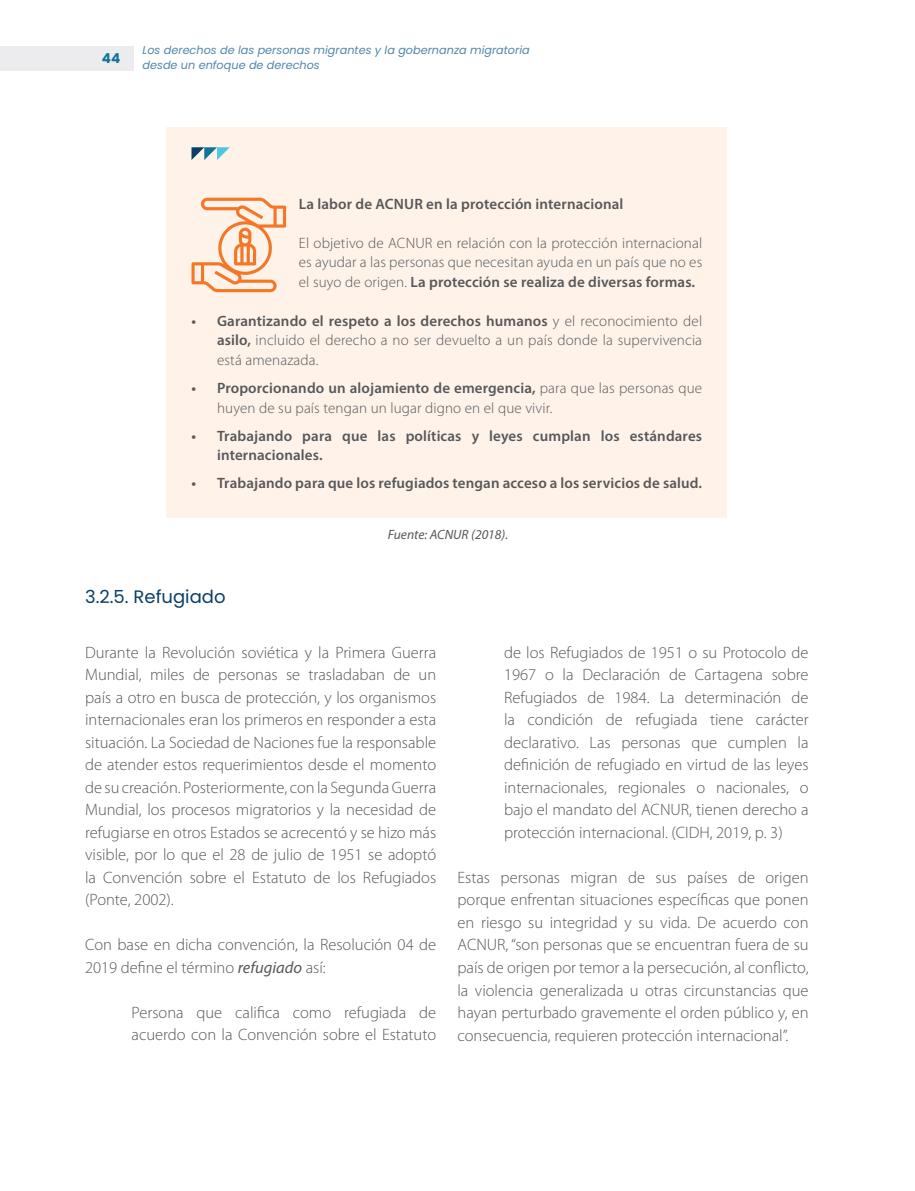
<style>
.page{position:relative;width:915px;height:1191px;background:#fff}
.page>*{position:absolute;margin:0;border:0;box-sizing:border-box;transform-origin:0 0}
.t1{font:18px "Poppins";color:#0a3f67}
.t2{font:300 16.5px/22.5px "Myriad Pro";color:#57585a;text-align:justify}
.t3{font:300 15px/19.5px "Myriad Pro";letter-spacing:.01em;color:#57585a;text-align:justify}
.t4{font:600 15px/19.5px "Myriad Pro";letter-spacing:.01em;color:#57585a}
.t5{font:700 13.65px "Poppins";color:#117499}
.t6{font:italic 13.5px "Myriad Pro";color:#57585a}
.t7{font:italic 11.25px/15px "Poppins";color:#4f87a7}
.s1{font-weight:600}
.s2{font-weight:400;font-style:italic}
</style>
<div class="page">
<div style="left:0;top:46px;width:134px;height:25px;background:#ececee"></div>
<div style="left:166px;top:128px;width:561px;height:390px;background:#fef2e9"></div>
<svg style="left:191px;top:147px;width:39px;height:13px"></svg>
<svg style="left:191px;top:198px;width:95px;height:94px"></svg>
<p class="t5" style="left:102px;top:50px;width:20px">44</p>
<p class="t7" style="left:142px;top:43px;width:388px">Los derechos de las personas migrantes y la gobernanza migratoria desde un enfoque de derechos</p>
<p class="t4" style="left:299px;top:194px;width:326px">La labor de ACNUR en la protección internacional</p>
<p class="t3" style="left:299px;top:233px;width:405px">El objetivo de ACNUR en relación con la protección internacional es ayudar a las personas que necesitan ayuda en un país que no es el suyo de origen. <span class="s1">La protección se realiza de diversas formas.</span></p>
<p class="t3" style="left:217px;top:311px;width:486px;text-indent:-26px"><span class="s1">• Garantizando el respeto a los derechos humanos</span> y el reconocimiento del <span class="s1">asilo,</span> incluido el derecho a no ser devuelto a un país donde la supervivencia está amenazada.</p>
<p class="t3" style="left:217px;top:378px;width:486px;text-indent:-26px"><span class="s1">• Proporcionando un alojamiento de emergencia,</span> para que las personas que huyen de su país tengan un lugar digno en el que vivir.</p>
<p class="t4" style="left:217px;top:425px;width:486px;text-indent:-26px">• Trabajando para que las políticas y leyes cumplan los estándares internacionales.</p>
<p class="t4" style="left:191px;top:473px;width:512px">• Trabajando para que los refugiados tengan acceso a los servicios de salud.</p>
<p class="t6" style="left:388px;top:526px;width:122px">Fuente: ACNUR (2018).</p>
<p class="t1" style="left:85px;top:586px;width:142px">3.2.5. Refugiado</p>
<p class="t2" style="left:85px;top:641px;width:352px">Durante la Revolución soviética y la Primera Guerra Mundial, miles de personas se trasladaban de un país a otro en busca de protección, y los organismos internacionales eran los primeros en responder a esta situación. La Sociedad de Naciones fue la responsable de atender estos requerimientos desde el momento de su creación. Posteriormente, con la Segunda Guerra Mundial, los procesos migratorios y la necesidad de refugiarse en otros Estados se acrecentó y se hizo más visible, por lo que el 28 de julio de 1951 se adoptó la Convención sobre el Estatuto de los Refugiados (Ponte, 2002).</p>
<p class="t2" style="left:85px;top:934px;width:352px">Con base en dicha convención, la Resolución 04 de<br>2019 define el término <span class="s2">refugiado</span> así:</p>
<p class="t2" style="left:132px;top:1001px;width:306px">Persona que califica como refugiada de acuerdo con la Convención sobre el Estatuto</p>
<p class="t2" style="left:504px;top:641px;width:306px">de los Refugiados de 1951 o su Protocolo de 1967 o la Declaración de Cartagena sobre Refugiados de 1984. La determinación de la condición de refugiada tiene carácter declarativo. Las personas que cumplen la definición de refugiado en virtud de las leyes internacionales, regionales o nacionales, o bajo el mandato del ACNUR, tienen derecho a protección internacional. (CIDH, 2019, p. 3)</p>
<p class="t2" style="left:457px;top:866px;width:352px">Estas personas migran de sus países de origen porque enfrentan situaciones específicas que ponen en riesgo su integridad y su vida. De acuerdo con ACNUR, “son personas que se encuentran fuera de su país de origen por temor a la persecución, al conflicto, la violencia generalizada u otras circunstancias que hayan perturbado gravemente el orden público y, en consecuencia, requieren protección internacional”.</p>
</div>
